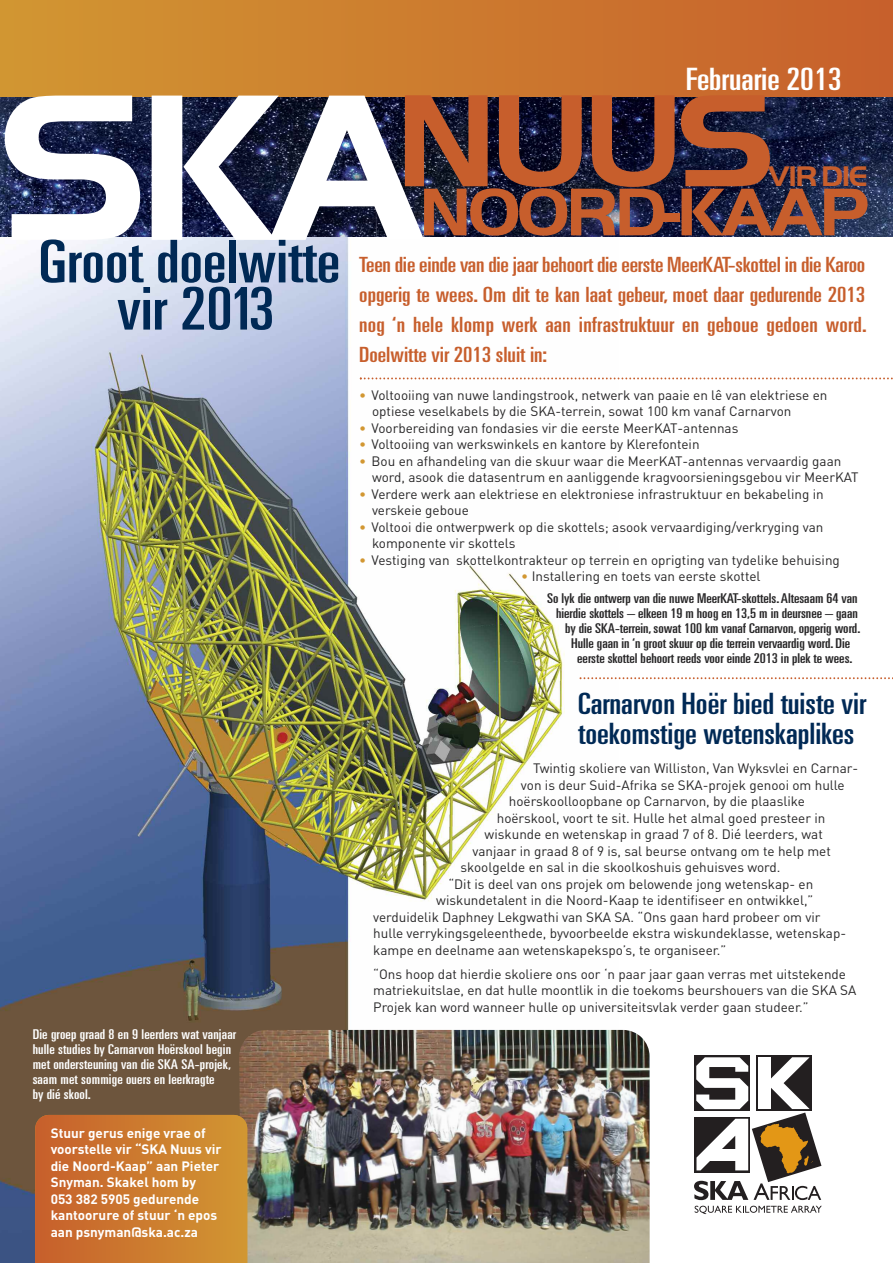
<style>
.page{position:relative;width:893px;height:1263px;background:#fff}
.page>*{position:absolute;margin:0;border:0;box-sizing:border-box;transform-origin:0 0}
.t1{font:136.35px "Handel Got D Bold";color:#c75e2c;scale:1.04 1}
.t2{font:69.9px "Handel Got D Bold";letter-spacing:-.05em;color:#c75e2c;scale:1.04 1}
.t3{font:ultra-condensed 58.95px/47.1px "Univers";color:#002955;text-align:center;scale:1.2 1}
.t4{font:ultra-condensed 30.9px "Univers";color:#fff;scale:1.2 1}
.t5{font:29.55px "Handel Got D Bold";letter-spacing:-.05em;color:#c75e2c;scale:1.04 1}
.t6{font:ultra-condensed 29.4px/29.4px "Univers";color:#002955;scale:1.2 1}
.t7{font:ultra-condensed 21px/30px "Univers";letter-spacing:.01em;color:#c75e2c;text-align:justify;scale:1.2 1}
.t8{font:13.5px/16.5px "DIN";color:#272627}
.t9{font:ultra-condensed 13.5px "Univers";color:#272627;scale:1.2 1}
.t10{font:ultra-condensed 13.5px/15px "Univers";letter-spacing:.01em;color:#fff;scale:1.2 1}
.t11{font:700 13.5px/16.5px "DIN";color:#fff}
.s1{font-size:216.3px;color:#fff}
.s2{color:#d29732}
</style>
<div class="page">
<img style="left:0;top:236px;width:618px;height:1027px">
<img style="left:239px;top:1030px;width:411px;height:26px">
<div style="left:0;top:0;width:893px;height:179px;background:linear-gradient(to right,#d19632,#c7602c)"></div>
<img style="left:0;top:97px;width:893px;height:139px">
<div style="left:756px;top:1055px;width:56px;height:56px;background:#231f20"></div>
<div style="left:694px;top:1055px;width:56px;height:56px;background:#231f20"></div>
<svg style="left:694px;top:1057px;width:127px;height:143px"></svg>
<svg style="left:695px;top:1206px;width:127px;height:8px"></svg>
<svg style="left:35px;top:1115px;width:212px;height:13px;background:#ca792f"></svg>
<svg style="left:360px;top:377px;width:533px;height:2px"></svg>
<svg style="left:580px;top:677px;width:313px;height:2px"></svg>
<h3 class="t4" style="left:686px;top:68px;width:131px">Februarie 2013</h3>
<h1 class="t1" style="left:-3px;top:64px;width:749px"><span class="s1">SKA</span>NUUS</h1>
<h3 class="t5" style="left:768px;top:160px;width:97px">VIR DIE</h3>
<h2 class="t2" style="left:419px;top:173px;width:434px">NOORD-KAAP</h2>
<h3 class="t3" style="left:38px;top:243px;width:253px">Groot doelwitte vir 2013</h3>
<h3 class="t7" style="left:359px;top:252px;width:424px">Teen die einde van die jaar behoort die eerste MeerKAT-skottel in die Karoo opgerig te wees. Om dit te kan laat gebeur, moet daar gedurende 2013 nog ‘n hele klomp werk aan infrastruktuur en geboue gedoen word.<br>Doelwitte vir 2013 sluit in:</h3>
<p class="t8" style="left:372px;top:387px;width:457px;text-indent:-13px"><span class="s2">•</span> Voltooiing van nuwe landingstrook, netwerk van paaie en lê van elektriese en optiese veselkabels by die SKA-terrein, sowat 100 km vanaf Carnarvon</p>
<p class="t8" style="left:359px;top:420px;width:381px"><span class="s2">•</span> Voorbereiding van fondasies vir die eerste MeerKAT-antennas</p>
<p class="t8" style="left:359px;top:436px;width:342px"><span class="s2">•</span> Voltooiing van werkswinkels en kantore by Klerefontein</p>
<p class="t8" style="left:372px;top:453px;width:488px;text-indent:-13px"><span class="s2">•</span> Bou en afhandeling van die skuur waar die MeerKAT-antennas vervaardig gaan word, asook die datasentrum en aanliggende kragvoorsieningsgebou vir MeerKAT</p>
<p class="t8" style="left:372px;top:486px;width:453px;text-indent:-13px"><span class="s2">•</span> Verdere werk aan elektriese en elektroniese infrastruktuur en bekabeling in verskeie geboue</p>
<p class="t8" style="left:372px;top:519px;width:453px;text-indent:-13px"><span class="s2">•</span> Voltooi die ontwerpwerk op die skottels; asook vervaardiging/verkryging van komponente vir skottels</p>
<p class="t8" style="left:359px;top:552px;width:482px"><span class="s2">•</span> Vestiging van skottelkontrakteur op terrein en oprigting van tydelike behuising</p>
<p class="t8" style="left:521px;top:568px;width:241px"><span class="s2">•</span> Installering en toets van eerste skottel</p>
<p class="t9" style="left:547px;top:593px;width:260px">So lyk die ontwerp van die nuwe MeerKAT-skottels.Altesaam 64 van</p>
<p class="t9" style="left:556px;top:608px;width:253px">hierdie skottels – elkeen 19 m hoog en 13,5 m in deursnee – gaan</p>
<p class="t9" style="left:565px;top:623px;width:247px">by die SKA-terrein,sowat 100 km vanaf Carnarvon,opgerig word.</p>
<p class="t9" style="left:571px;top:638px;width:234px">Hulle gaan in‘n groot skuur op die terrein vervaardig word. Die</p>
<p class="t9" style="left:577px;top:653px;width:231px">eerste skottel behoort reeds voor einde 2013 in plek te wees.</p>
<h3 class="t6" style="left:578px;top:692px;width:241px">Carnarvon Hoër bied tuiste vir toekomstige wetenskaplikes</h3>
<p class="t10" style="left:33px;top:1028px;width:171px">Die groep graad 8 en 9 leerders wat vanjaar hulle studies by Carnarvon Hoërskool begin met ondersteuning van die SKA SA-projek, saam met sommige ouers en leerkragte<br>by dié skool.</p>
<p class="t11" style="left:51px;top:1125px;width:172px">Stuur gerus enige vrae of voorstelle vir “SKA Nuus vir die Noord-Kaap” aan Pieter<br>Snyman. Skakel hom by<br>053 382 5905 gedurende kantoorure of stuur ‘n epos aan psnyman@ska.ac.za</p>
<p class="t8" style="left:533px;top:760px;width:327px">Twintig skoliere van Williston, Van Wyksvlei en Carnar-</p>
<p class="t8" style="left:521px;top:777px;width:325px">von is deur Suid-Afrika se SKA-projek genooi om hulle</p>
<p class="t8" style="left:509px;top:793px;width:298px">hoërskoolloopbane op Carnarvon, by die plaaslike</p>
<p class="t8" style="left:497px;top:810px;width:330px">hoërskool, voort te sit. Hulle het almal goed presteer in</p>
<p class="t8" style="left:485px;top:826px;width:340px">wiskunde en wetenskap in graad 7 of 8. Dié leerders, wat</p>
<p class="t8" style="left:473px;top:843px;width:360px">vanjaar in graad 8 of 9 is, sal beurse ontvang om te help met</p>
<p class="t8" style="left:460px;top:859px;width:322px">skoolgelde en sal in die skoolkoshuis gehuisves word.</p>
<p class="t8" style="left:448px;top:876px;width:366px">“Dit is deel van ons projek om belowende jong wetenskap- en</p>
<p class="t8" style="left:436px;top:892px;width:379px">wiskundetalent in die Noord-Kaap te identifiseer en ontwikkel,”</p>
<p class="t8" style="left:373px;top:909px;width:449px">verduidelik Daphney Lekgwathi van SKA SA. “Ons gaan hard probeer om vir</p>
<p class="t8" style="left:373px;top:925px;width:474px">hulle verrykingsgeleenthede, byvoorbeelde ekstra wiskundeklasse, wetenskap-</p>
<p class="t8" style="left:373px;top:942px;width:355px">kampe en deelname aan wetenskapekspo’s, te organiseer.”</p>
<p class="t8" style="left:373px;top:966px;width:485px">“Ons hoop dat hierdie skoliere ons oor ‘n paar jaar gaan verras met uitstekende matriekuitslae, en dat hulle moontlik in die toekoms beurshouers van die SKA SA<br>Projek kan word wanneer hulle op universiteitsvlak verder gaan studeer.”</p>
</div>
